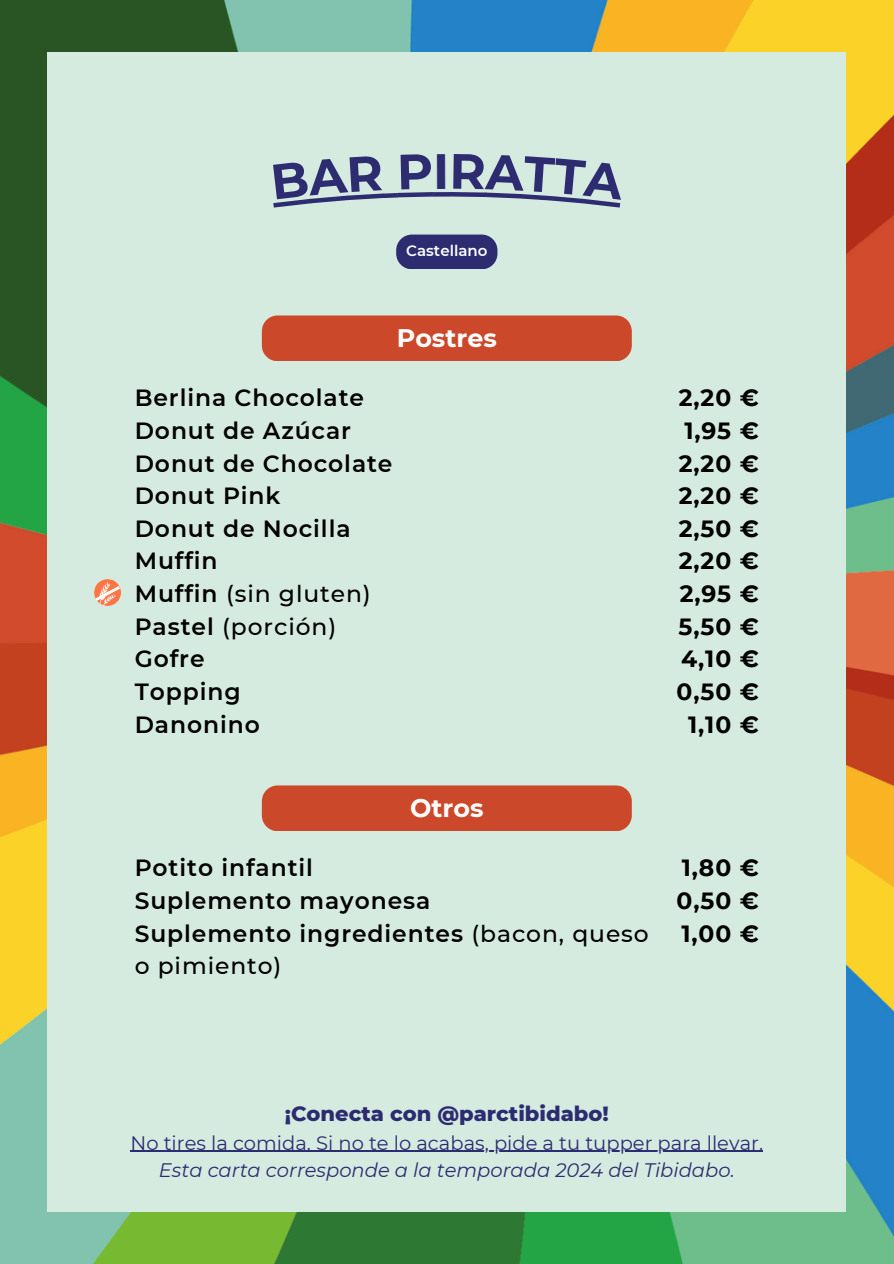
<style>
.page{position:relative;width:894px;height:1264px;background:#fff}
.page>*{position:absolute;margin:0;border:0;box-sizing:border-box;transform-origin:0 0}
.t1{font:700 49.5px "Montserrat";color:#2d2c71}
.t2{font:700 25.35px "Montserrat";color:#fff}
.t3{font:600 23.4px/32.7px "Montserrat";letter-spacing:.04em;color:#000}
.t4{font:700 23.4px/32.7px "Montserrat";letter-spacing:.04em;color:#000;text-align:center}
.t5{font:800 21px "Montserrat";color:#2d2c71}
.t6{font:19.5px "Montserrat";color:#2d2c71}
.t7{font:italic 19.5px "Montserrat";color:#2d2c71}
.t8{font:600 15px "Montserrat";color:#fff}
.s1{font-weight:500}
</style>
<div class="page">
<img style="left:0;top:0;width:893px;height:1263px">
<div style="left:48px;top:52px;width:797px;height:1159px;background:#d6ebe0"></div>
<div style="left:433px;top:192px;width:16px;height:5px;background:#2d2c71"></div>
<div style="left:262px;top:315px;width:369px;height:46px;background:#cb492a;border-radius:16px"></div>
<div style="left:262px;top:785px;width:369px;height:46px;background:#cb492a;border-radius:16px"></div>
<img style="left:94px;top:579px;width:26px;height:26px">
<svg style="left:95px;top:586px;width:25px;height:15px"></svg>
<div style="left:396px;top:234px;width:101px;height:35px;background:#2d2c71;border-radius:16px"></div>
<hr style="left:130px;top:1150px;width:633px;height:1px;background:#2d2c71">
<svg style="left:273px;top:192px;width:160px;height:15px"></svg>
<svg style="left:449px;top:192px;width:172px;height:15px"></svg>
<h2 class="t1" style="left:433px;top:141px;width:18px">I</h2>
<p class="t8" style="left:406px;top:241px;width:83px">Castellano</p>
<p class="t2" style="left:396px;top:322px;width:101px">Postres</p>
<p class="t3" style="left:135px;top:381px;width:259px">Berlina Chocolate<br>Donut de Azúcar<br>Donut de Chocolate<br>Donut Pink<br>Donut de Nocilla<br>Muffin<br>Muffin <span class="s1">(sin gluten)<br></span>Pastel <span class="s1">(porción)<br></span>Gofre<br>Topping<br>Danonino</p>
<p class="t4" style="left:676px;top:381px;width:84px">2,20 €<br>1,95 €<br>2,20 €<br>2,20 €<br>2,50 €<br>2,20 €<br>2,95 €<br>5,50 €<br>4,10 €<br>0,50 €<br>1,10 €</p>
<p class="t2" style="left:410px;top:792px;width:75px">Otros</p>
<p class="t3" style="left:135px;top:851px;width:515px">Potito infantil<br>Suplemento mayonesa<br>Suplemento ingredientes <span class="s1">(bacon, queso o pimiento)</span></p>
<p class="t4" style="left:676px;top:851px;width:84px;text-align:justify">1,80 € 0,50 € 1,00 €</p>
<p class="t5" style="left:285px;top:1101px;width:325px">¡Conecta con @parctibidabo!</p>
<p class="t6" style="left:130px;top:1130px;width:634px">No tires la comida. Si no te lo acabas, pide a tu tupper para llevar.</p>
<p class="t7" style="left:159px;top:1157px;width:577px">Esta carta corresponde a la temporada 2024 del Tibidabo.</p>
</div>
